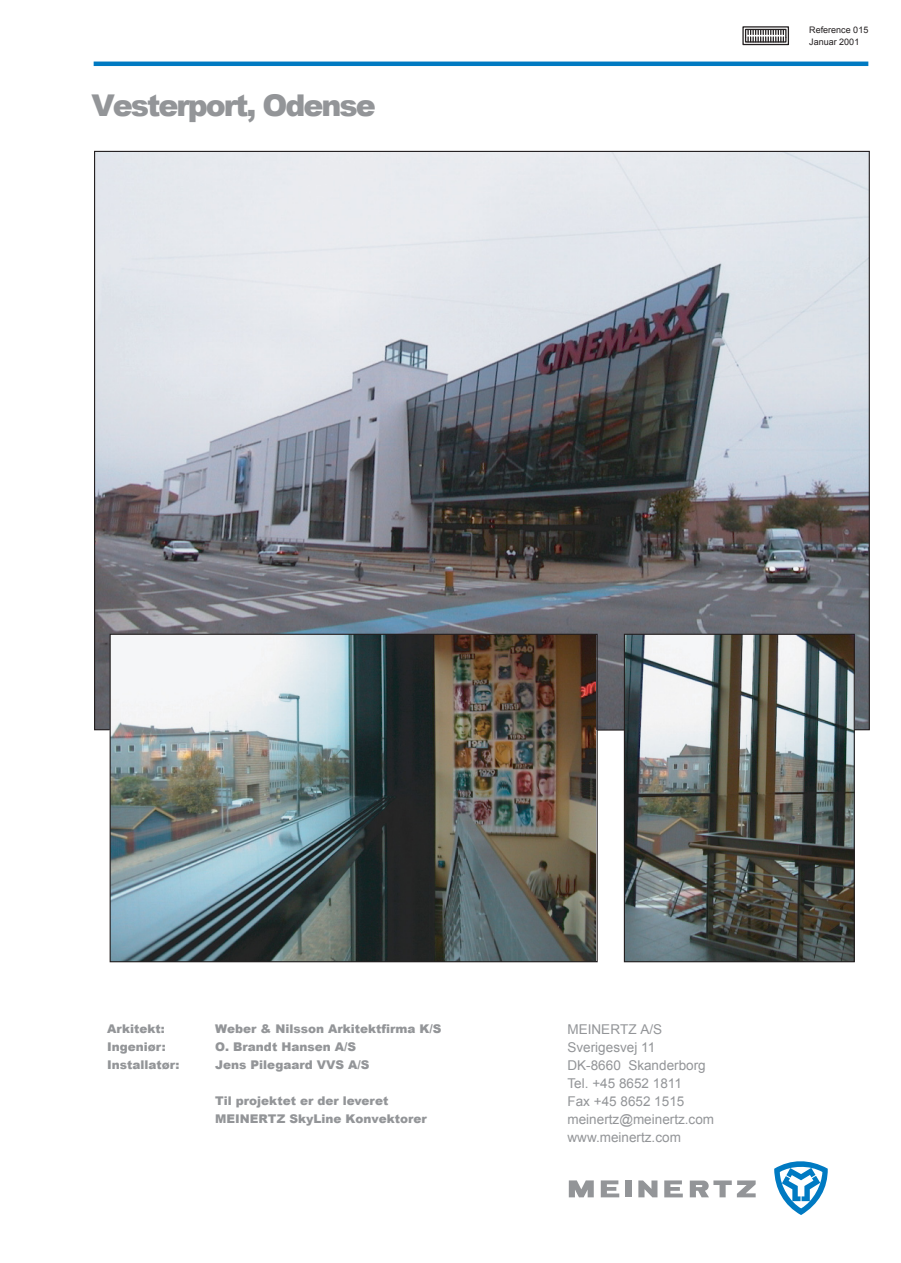
<style>
.page{position:relative;width:901px;height:1263px;background:#fff}
.page>*{position:absolute;margin:0;border:0;box-sizing:border-box;transform-origin:0 0}
.t1{font:900 30px "Arial";letter-spacing:-.065em;color:#939598}
.t2{font:13.5px/18px "Arial";color:#939598}
.t3{font:900 12px/18px "Arial";color:#939598}
.t4{font:9px/12px "Arial";color:#231f20}
</style>
<div class="page">
<hr style="left:94px;top:62px;width:773px;height:4px;background:#007ac2">
<svg style="left:568px;top:1180px;width:25px;height:17px"></svg>
<svg style="left:600px;top:1180px;width:19px;height:17px"></svg>
<div style="left:625px;top:1180px;width:6px;height:17px;background:#939598"></div>
<svg style="left:638px;top:1180px;width:19px;height:17px"></svg>
<svg style="left:664px;top:1180px;width:18px;height:17px"></svg>
<svg style="left:689px;top:1180px;width:66px;height:17px"></svg>
<svg style="left:774px;top:1161px;width:53px;height:54px"></svg>
<svg style="left:747px;top:31px;width:36px;height:10px"></svg>
<div style="left:742px;top:26px;width:46px;height:19px;border:1px solid #231f20"></div>
<div style="left:744px;top:29px;width:42px;height:9px;border:1px solid #231f20"></div>
<div style="left:744px;top:36px;width:42px;height:7px;border:1px solid #231f20"></div>
<img style="left:625px;top:731px;width:227px;height:229px">
<img style="left:111px;top:731px;width:484px;height:229px">
<img style="left:94px;top:150px;width:775px;height:581px">
<div style="left:623px;top:634px;width:231px;height:328px;border:1px solid #231f20"></div>
<div style="left:109px;top:634px;width:488px;height:328px;border:1px solid #231f20"></div>
<hr style="left:596px;top:729px;width:28px;height:2px;background:#231f20">
<h1 class="t1" style="left:91px;top:84px;width:286px">Vesterport, Odense</h1>
<p class="t4" style="left:808px;top:24px;width:61px">Reference 015<br>Januar 2001</p>
<p class="t3" style="left:107px;top:1020px;width:59px">Arkitekt:</p>
<p class="t3" style="left:215px;top:1020px;width:227px">Weber &amp; Nilsson Arkitektfirma K/S</p>
<p class="t3" style="left:107px;top:1038px;width:60px">Ingeniør:</p>
<p class="t3" style="left:215px;top:1038px;width:142px">O. Brandt Hansen A/S</p>
<p class="t3" style="left:107px;top:1056px;width:74px">Installatør:</p>
<p class="t3" style="left:215px;top:1056px;width:156px">Jens Pilegaard VVS A/S</p>
<p class="t3" style="left:215px;top:1092px;width:213px">Til projektet er der leveret<br>MEINERTZ SkyLine Konvektorer</p>
<p class="t2" style="left:567px;top:1021px;width:148px">MEINERTZ A/S<br>Sverigesvej 11<br>DK-8660 Skanderborg<br>Tel. +45 8652 1811<br>Fax +45 8652 1515 meinertz@meinertz.com www.meinertz.com</p>
</div>
